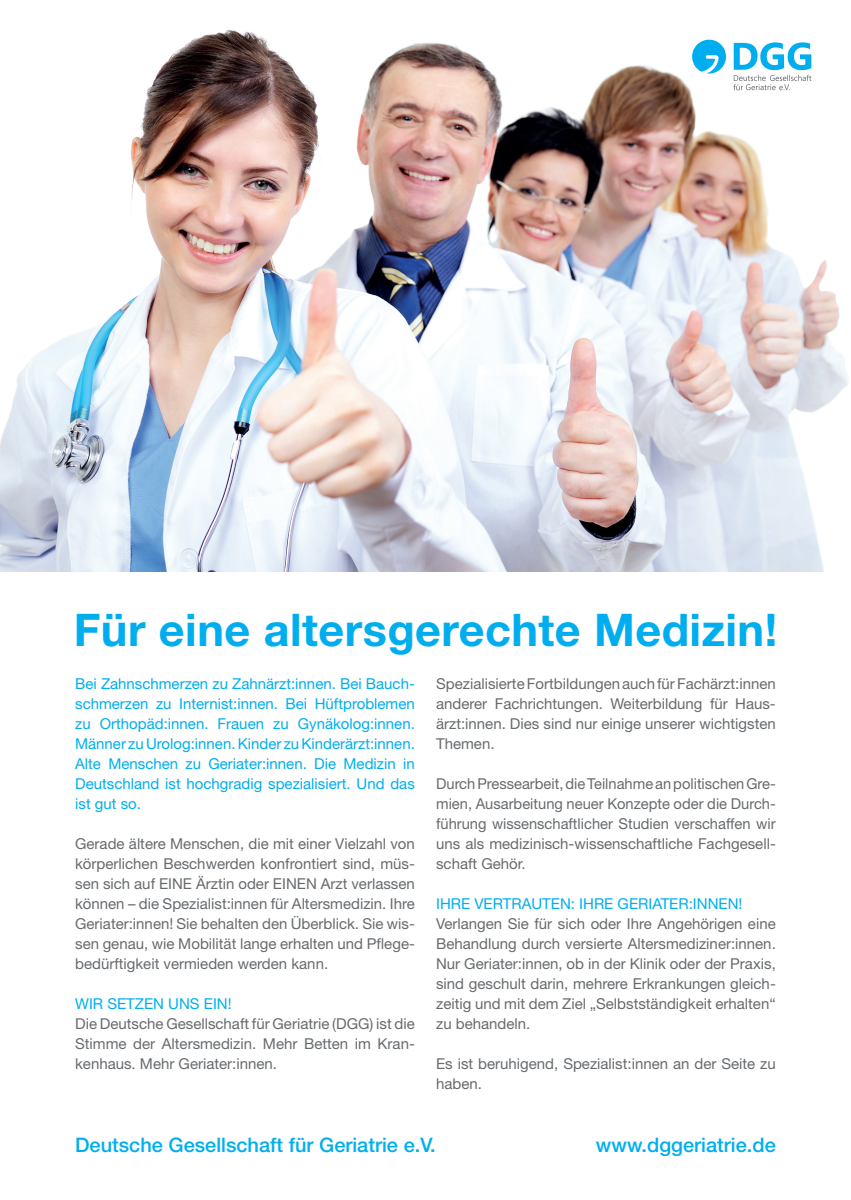
<style>
.page{position:relative;width:851px;height:1200px;background:#fff}
.page>*{position:absolute;margin:0;border:0;box-sizing:border-box;transform-origin:0 0}
.t1{font:700 45px "Helvetica Neue LT Std";letter-spacing:.01em;color:#00aeef}
.t2{font:500 20px "Helvetica Neue LT Std";color:#00aeef}
.t3{font:15px/20px "Helvetica Neue LT Std";color:#676b6e;text-align:justify}
.t4{font:15px/20px "Helvetica Neue LT Std";color:#00aeef;text-align:justify}
</style>
<div class="page">
<img style="left:0;top:30px;width:849px;height:541px">
<svg style="left:692px;top:40px;width:34px;height:34px"></svg>
<svg style="left:733px;top:42px;width:78px;height:48px"></svg>
<h1 class="t1" style="left:74px;top:602px;width:705px">Für eine altersgerechte Medizin!</h1>
<p class="t4" style="left:75px;top:673px;width:341px">Bei Zahnschmerzen zu Zahnärzt:innen. Bei Bauch&shy;schmerzen zu Internist:innen. Bei Hüftproblemen zu Orthopäd:innen. Frauen zu Gynäkolog:innen.<br>Männer zu Urolog:innen. Kinder zu Kinderärzt:innen.<br>Alte Menschen zu Geriater:innen. Die Medizin in Deutschland ist hochgradig spezialisiert. Und das ist gut so.</p>
<p class="t3" style="left:75px;top:833px;width:341px">Gerade ältere Menschen, die mit einer Vielzahl von körperlichen Beschwerden konfrontiert sind, müs&shy;sen sich auf EINE Ärztin oder EINEN Arzt verlassen können – die Spezialist:innen für Altersmedizin. Ihre Geriater:innen! Sie behalten den Überblick. Sie wis&shy;sen genau, wie Mobilität lange erhalten und Pflege&shy;bedürftigkeit vermieden werden kann.</p>
<p class="t4" style="left:75px;top:993px;width:158px">WIR SETZEN UNS EIN!</p>
<p class="t3" style="left:75px;top:1013px;width:341px">Die Deutsche Gesellschaft für Geriatrie (DGG) ist die Stimme der Altersmedizin. Mehr Betten im Kran&shy;kenhaus. Mehr Geriater:innen.</p>
<p class="t3" style="left:436px;top:673px;width:341px">Spezialisierte Fortbildungen auch für Fachärzt:innen anderer Fachrichtungen. Weiterbildung für Haus&shy;ärzt:innen. Dies sind nur einige unserer wichtigsten Themen.</p>
<p class="t3" style="left:436px;top:773px;width:341px">Durch Pressearbeit, die Teilnahme an politischen Gre&shy;mien, Ausarbeitung neuer Konzepte oder die Durch&shy;führung wissenschaftlicher Studien verschaffen wir uns als medizinisch-wissenschaftliche Fachgesell&shy;schaft Gehör.</p>
<p class="t4" style="left:436px;top:893px;width:308px">IHRE VERTRAUTEN: IHRE GERIATER:INNEN!</p>
<p class="t3" style="left:436px;top:913px;width:341px">Verlangen Sie für sich oder Ihre Angehörigen eine Behandlung durch versierte Altersmediziner:innen.<br>Nur Geriater:innen, ob in der Klinik oder der Praxis, sind geschult darin, mehrere Erkrankungen gleich&shy;zeitig und mit dem Ziel „Selbstständigkeit erhalten“ zu behandeln.</p>
<p class="t3" style="left:436px;top:1053px;width:341px">Es ist beruhigend, Spezialist:innen an der Seite zu haben.</p>
<h2 class="t2" style="left:75px;top:1132px;width:362px">Deutsche Gesellschaft für Geriatrie e.V.</h2>
<h2 class="t2" style="left:596px;top:1132px;width:181px">www.dggeriatrie.de</h2>
</div>
